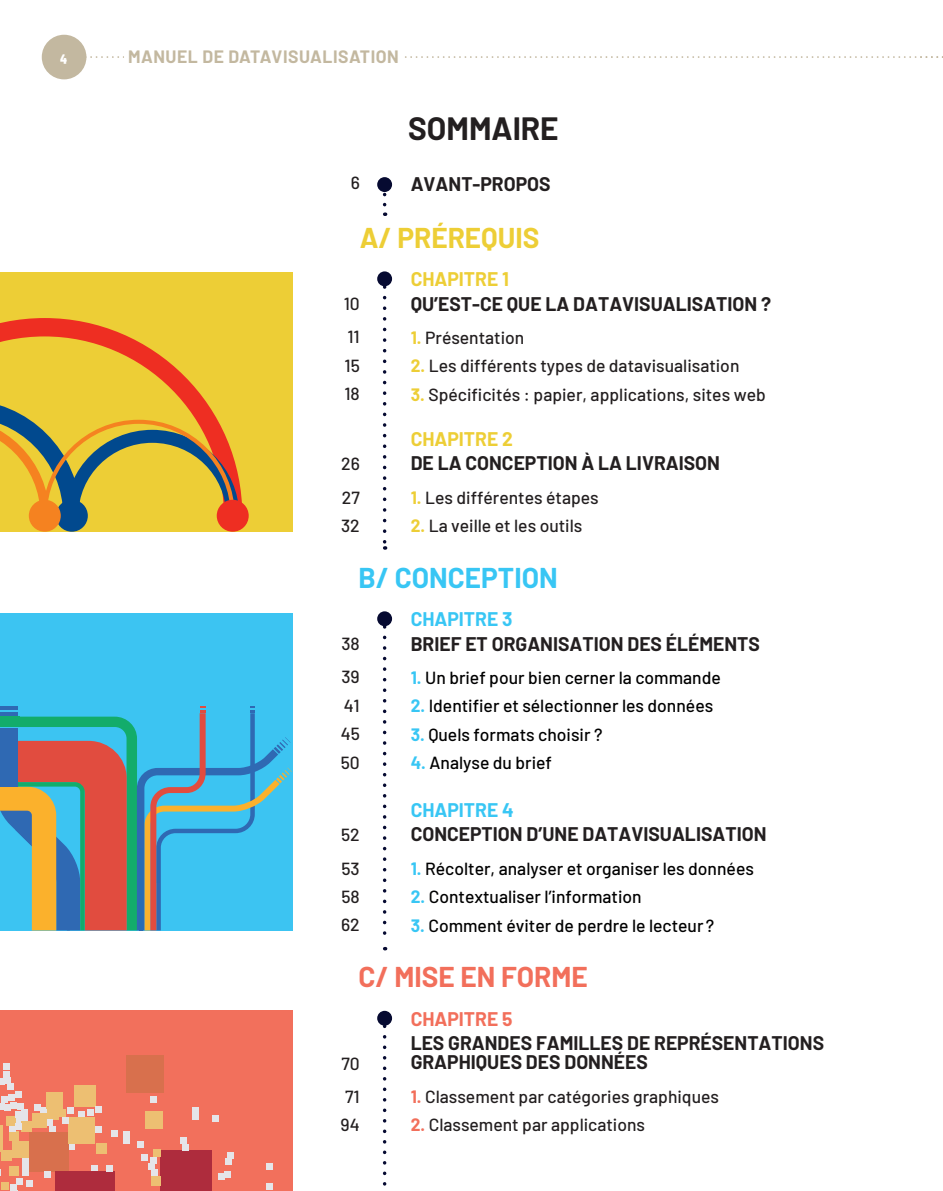
<style>
.page{position:relative;width:943px;height:1191px;background:#fff}
.page>*{position:absolute;margin:0;border:0;box-sizing:border-box;transform-origin:0 0}
.t1{font:700 31.5px "Barlow";color:#231f20}
.t2{font:700 28px "Barlow";color:#f26f5b}
.t3{font:700 28px "Barlow";color:#38c6f4}
.t4{font:700 28px "Barlow";color:#edce36}
.t5{font:700 19.25px/19.2px "Barlow";color:#231f20}
.t6{font:700 19.25px "Barlow";color:#edce36}
.t7{font:700 19.25px "Barlow";color:#38c6f4}
.t8{font:700 19.25px "Barlow";color:#f26f5b}
.t9{font:500 17.5px/33.6px "Barlow";color:#231f20}
.t10{font:500 17.5px "Barlow";color:#000001}
.t11{font:700 17.5px "Barlow";letter-spacing:.03em;color:#c3b8a0}
.t12{font:900 14px "Vista Slab OT";color:#fff}
.s1{font-weight:700;color:#edce36}
.s2{font-weight:700;color:#38c6f4}
.s3{font-weight:700;color:#f26f5b}
</style>
<div class="page">
<div style="left:42px;top:35px;width:44px;height:44px;background:#c3b8a0;border-radius:50%"></div>
<div style="left:377px;top:271px;width:15px;height:15px;background:#060a31;border-radius:50%"></div>
<svg style="left:383px;top:287px;width:3px;height:263px"></svg>
<div style="left:377px;top:611px;width:15px;height:15px;background:#060a31;border-radius:50%"></div>
<svg style="left:383px;top:627px;width:3px;height:323px"></svg>
<div style="left:377px;top:1010px;width:15px;height:15px;background:#060a31;border-radius:50%"></div>
<svg style="left:383px;top:1026px;width:3px;height:160px"></svg>
<div style="left:377px;top:177px;width:15px;height:15px;background:#060a31;border-radius:50%"></div>
<svg style="left:383px;top:194px;width:3px;height:22px"></svg>
<div style="left:0;top:272px;width:292px;height:260px;background:#edce36"></div>
<svg style="left:0;top:318px;width:242px;height:184px"></svg>
<svg style="left:0;top:400px;width:239px;height:116px"></svg>
<div style="left:56px;top:500px;width:32px;height:32px;background:#01498e;border-radius:50%"></div>
<div style="left:29px;top:500px;width:32px;height:32px;background:#f58220;border-radius:50%"></div>
<div style="left:217px;top:500px;width:32px;height:32px;background:#ee2e22;border-radius:50%"></div>
<div style="left:0;top:613px;width:292px;height:317px;background:#3cc4f2"></div>
<svg style="left:0;top:706px;width:292px;height:224px"></svg>
<div style="left:0;top:1010px;width:292px;height:181px;background:#f2705c"></div>
<svg style="left:78px;top:1111px;width:6px;height:6px"></svg>
<div style="left:47px;top:1108px;width:11px;height:11px;background:#edbf72"></div>
<svg style="left:49px;top:1126px;width:6px;height:6px"></svg>
<div style="left:161px;top:1150px;width:51px;height:41px;background:#ae2c3d"></div>
<svg style="left:138px;top:1141px;width:6px;height:6px"></svg>
<div style="left:145px;top:1111px;width:17px;height:17px;background:#edbf72"></div>
<div style="left:1px;top:1181px;width:8px;height:8px;background:#edbf72"></div>
<div style="left:10px;top:1131px;width:9px;height:10px;background:#edbf72"></div>
<svg style="left:34px;top:1104px;width:12px;height:9px"></svg>
<div style="left:97px;top:1143px;width:10px;height:10px;background:#edbf72"></div>
<div style="left:58px;top:1109px;width:8px;height:8px;background:#edbf72"></div>
<div style="left:69px;top:1143px;width:6px;height:7px;background:#e5e5e9"></div>
<div style="left:212px;top:1115px;width:7px;height:6px;background:#e5e5e9"></div>
<div style="left:47px;top:1119px;width:6px;height:7px;background:#e5e5e9"></div>
<div style="left:74px;top:1084px;width:22px;height:22px;background:#edbf72"></div>
<svg style="left:23px;top:1157px;width:9px;height:29px"></svg>
<div style="left:22px;top:1121px;width:10px;height:11px;background:#edbf72"></div>
<svg style="left:95px;top:1106px;width:6px;height:6px"></svg>
<hr style="left:0;top:1125px;width:3px;height:27px;background:#edbf72">
<div style="left:151px;top:1176px;width:10px;height:9px;background:#edbf72"></div>
<svg style="left:91px;top:1165px;width:6px;height:6px"></svg>
<div style="left:266px;top:1163px;width:7px;height:7px;background:#e5e5e9"></div>
<svg style="left:151px;top:1096px;width:6px;height:6px"></svg>
<svg style="left:266px;top:1183px;width:6px;height:6px"></svg>
<svg style="left:112px;top:1130px;width:18px;height:13px"></svg>
<svg style="left:225px;top:1152px;width:8px;height:12px"></svg>
<div style="left:29px;top:1132px;width:39px;height:39px;background:#d8704d"></div>
<svg style="left:95px;top:1126px;width:6px;height:6px"></svg>
<svg style="left:219px;top:1171px;width:12px;height:8px"></svg>
<div style="left:46px;top:1092px;width:17px;height:16px;background:#edbf72"></div>
<div style="left:126px;top:1054px;width:38px;height:38px;background:#d8704d"></div>
<svg style="left:11px;top:1184px;width:6px;height:7px"></svg>
<div style="left:56px;top:1171px;width:59px;height:20px;background:#ae2c3d"></div>
<svg style="left:45px;top:1171px;width:6px;height:6px"></svg>
<svg style="left:192px;top:1107px;width:7px;height:12px"></svg>
<div style="left:10px;top:1166px;width:9px;height:9px;background:#edbf72"></div>
<svg style="left:106px;top:1165px;width:6px;height:6px"></svg>
<div style="left:2px;top:1150px;width:10px;height:10px;background:#edbf72"></div>
<div style="left:32px;top:1113px;width:15px;height:15px;background:#edbf72"></div>
<svg style="left:181px;top:1137px;width:8px;height:13px"></svg>
<div style="left:87px;top:1109px;width:7px;height:6px;background:#e5e5e9"></div>
<svg style="left:142px;top:1154px;width:15px;height:21px"></svg>
<div style="left:67px;top:1107px;width:6px;height:7px;background:#e5e5e9"></div>
<div style="left:17px;top:1178px;width:6px;height:7px;background:#e5e5e9"></div>
<svg style="left:0;top:1063px;width:28px;height:68px"></svg>
<div style="left:68px;top:1117px;width:27px;height:26px;background:#edbf72"></div>
<svg style="left:62px;top:1117px;width:6px;height:6px"></svg>
<div style="left:153px;top:1149px;width:8px;height:8px;background:#edbf72"></div>
<div style="left:15px;top:1123px;width:7px;height:6px;background:#e5e5e9"></div>
<div style="left:12px;top:1141px;width:17px;height:16px;background:#edbf72"></div>
<svg style="left:86px;top:56px;width:857px;height:2px"></svg>
<p class="t12" style="left:60px;top:50px;width:8px">4</p>
<p class="t11" style="left:128px;top:44px;width:272px">MANUEL DE DATAVISUALISATION</p>
<h1 class="t1" style="left:408px;top:105px;width:152px">SOMMAIRE</h1>
<p class="t9" style="left:350px;top:165px;width:11px">6</p>
<p class="t5" style="left:410px;top:172px;width:141px">AVANT-PROPOS</p>
<h2 class="t4" style="left:360px;top:217px;width:181px">A/ PRÉREQUIS</h2>
<p class="t6" style="left:410px;top:265px;width:100px">CHAPITRE 1</p>
<p class="t5" style="left:410px;top:292px;width:362px">QU’EST-CE QUE LA DATAVISUALISATION ?</p>
<p class="t9" style="left:410px;top:319px;width:115px"><span class="s1">1.</span> Présentation</p>
<p class="t9" style="left:410px;top:348px;width:330px"><span class="s1">2.</span> Les différents types de datavisualisation</p>
<p class="t9" style="left:410px;top:376px;width:356px"><span class="s1">3.</span> Spécificités : papier, applications, sites web</p>
<p class="t6" style="left:410px;top:425px;width:104px">CHAPITRE 2</p>
<p class="t5" style="left:410px;top:452px;width:311px">DE LA CONCEPTION À LA LIVRAISON</p>
<p class="t9" style="left:410px;top:479px;width:189px"><span class="s1">1.</span> Les différentes étapes</p>
<p class="t9" style="left:410px;top:508px;width:173px"><span class="s1">2.</span> La veille et les outils</p>
<h2 class="t3" style="left:358px;top:557px;width:201px">B/ CONCEPTION</h2>
<p class="t9" style="left:344px;top:285px;width:18px">10<br>11</p>
<p class="t9" style="left:344px;top:350px;width:17px;line-height:28.3px">15<br>18</p>
<p class="t9" style="left:341px;top:445px;width:20px">26<br>27</p>
<p class="t9" style="left:341px;top:507px;width:20px">32</p>
<p class="t7" style="left:410px;top:605px;width:103px">CHAPITRE 3</p>
<p class="t5" style="left:410px;top:632px;width:351px">BRIEF ET ORGANISATION DES ÉLÉMENTS</p>
<p class="t10" style="left:410px;top:665px;width:311px"><span class="s2">1.</span> Un brief pour bien cerner la commande</p>
<p class="t10" style="left:410px;top:693px;width:304px"><span class="s2">2.</span> Identifier et sélectionner les données</p>
<p class="t10" style="left:410px;top:722px;width:193px"><span class="s2">3.</span> Quels formats choisir ?</p>
<p class="t10" style="left:410px;top:750px;width:143px"><span class="s2">4.</span> Analyse du brief</p>
<p class="t7" style="left:410px;top:796px;width:105px">CHAPITRE 4</p>
<p class="t5" style="left:410px;top:823px;width:357px">CONCEPTION D’UNE DATAVISUALISATION</p>
<p class="t10" style="left:410px;top:855px;width:345px"><span class="s2">1.</span> Récolter, analyser et organiser les données</p>
<p class="t10" style="left:410px;top:884px;width:232px"><span class="s2">2.</span> Contextualiser l’information</p>
<p class="t10" style="left:410px;top:912px;width:305px"><span class="s2">3.</span> Comment éviter de perdre le lecteur ?</p>
<h2 class="t2" style="left:358px;top:956px;width:231px">C/ MISE EN FORME</h2>
<p class="t9" style="left:341px;top:625px;width:20px">38<br>39</p>
<p class="t9" style="left:341px;top:690px;width:21px;line-height:28.3px;text-align:justify">41<br>45<br>50</p>
<p class="t9" style="left:341px;top:816px;width:20px">52<br>53</p>
<p class="t9" style="left:341px;top:881px;width:20px;line-height:28.3px">58<br>62</p>
<p class="t9" style="left:341px;top:1045px;width:20px">70<br>71</p>
<p class="t9" style="left:340px;top:1106px;width:21px">94</p>
<p class="t8" style="left:410px;top:1004px;width:103px">CHAPITRE 5</p>
<p class="t5" style="left:410px;top:1032px;width:415px">LES GRANDES FAMILLES DE REPRÉSENTATIONS<br>GRAPHIQUES DES DONNÉES</p>
<p class="t9" style="left:410px;top:1078px;width:310px"><span class="s3">1.</span> Classement par catégories graphiques</p>
<p class="t9" style="left:410px;top:1106px;width:236px"><span class="s3">2.</span> Classement par applications</p>
</div>
